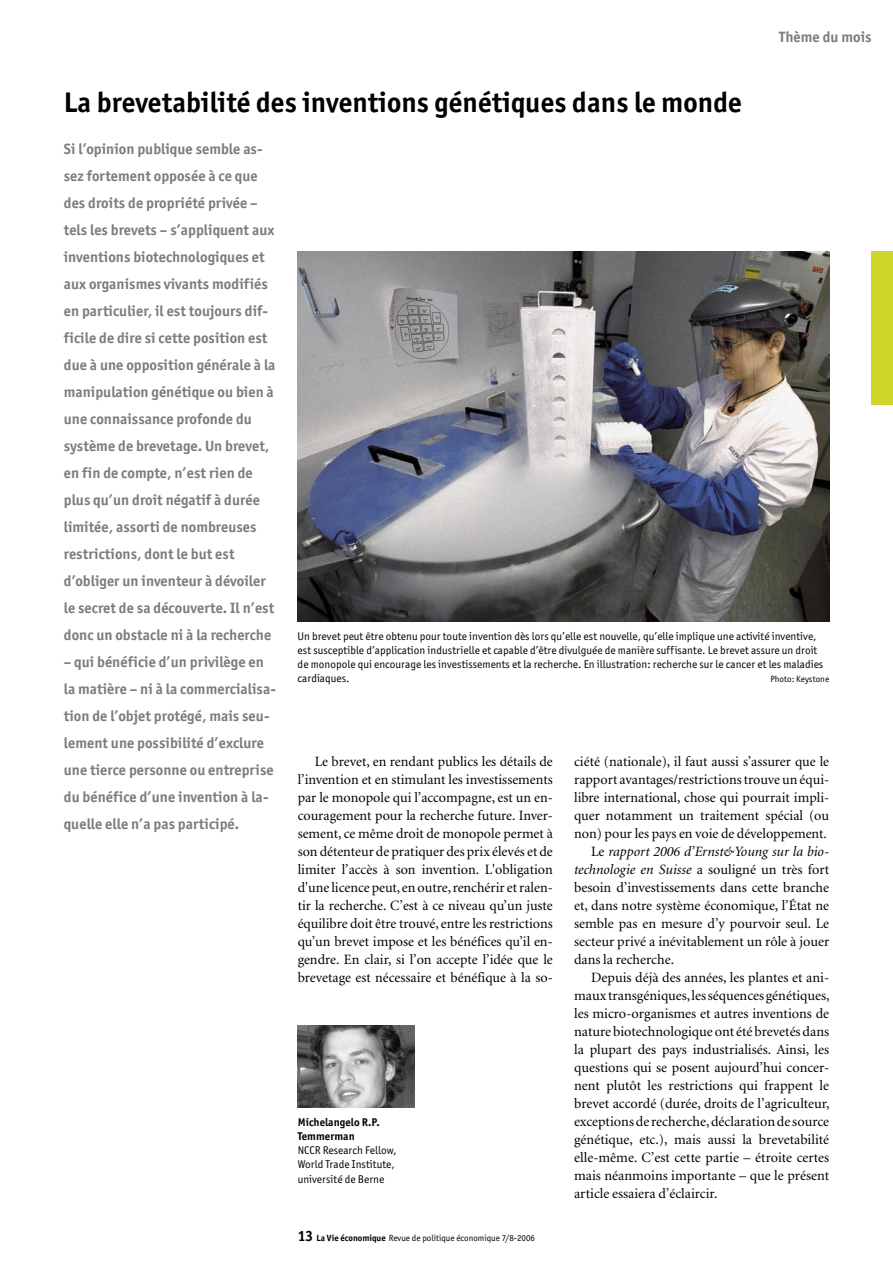
<style>
.page{position:relative;width:893px;height:1263px;background:#fff}
.page>*{position:absolute;margin:0;border:0;box-sizing:border-box;transform-origin:0 0}
._01_Titel{font:700 28.5px "Officina San ITC";letter-spacing:.005em;color:#000}
._02_Vorspann{font:700 15px/27px "Officina San ITC";letter-spacing:.005em;color:#7c7c7c}
.Rubriktitel_rechts{font:700 15px "Officina San ITC";letter-spacing:.005em;color:#7c7c7c}
._03_Grundschrift{font:14.25px/18px "Minion";color:#000;text-align:justify}
._07_Legende{font:11.25px/14.2px "Officina San ITC";letter-spacing:.005em;color:#000}
.Autor{font:11.25px/14.2px "Officina San ITC";letter-spacing:.005em;color:#000}
.Autor-fett{font:700 11.25px/14.2px "Officina San ITC";letter-spacing:.005em;color:#000}
._07_Legende-2{font:9px "Officina San ITC";color:#000}
.s1{font-style:italic}
.s2{font-weight:700;font-size:15px}
.s3{font-weight:700}
</style>
<div class="page">
<div style="left:872px;top:252px;width:21px;height:153px;background:#cdd52b"></div>
<img style="left:298px;top:1026px;width:117px;height:82px">
<img style="left:298px;top:251px;width:531px;height:370px">
<p class="Rubriktitel_rechts" style="left:779px;top:27px;width:94px">Thème du mois</p>
<p class="_01_Titel" style="left:64px;top:84px;width:680px">La brevetabilité des inventions génétiques dans le monde</p>
<p class="_02_Vorspann" style="left:64px;top:136px;width:213px">Si l’opinion publique semble as&shy;sez fortement opposée à ce que des droits de propriété privée – tels les brevets – s’appliquent aux inventions biotechnologiques et aux organismes vivants modifiés en particulier, il est toujours dif&shy;ficile de dire si cette position est due à une opposition générale à la manipulation génétique ou bien à une connaissance profonde du système de brevetage. Un brevet, en fin de compte, n’est rien de plus qu’un droit négatif à durée limitée, assorti de nombreuses restrictions, dont le but est d’obliger un inventeur à dévoiler le secret de sa découverte. Il n’est donc un obstacle ni à la recherche</p>
<p class="_02_Vorspann" style="left:64px;top:649px;width:214px">– qui bénéficie d’un privilège en la matière – ni à la commercialisa&shy;tion de l’objet protégé, mais seu&shy;lement une possibilité d’exclure une tierce personne ou entreprise du bénéfice d’une invention à la&shy;quelle elle n’a pas participé.</p>
<p class="_07_Legende" style="left:298px;top:629px;width:527px">Un brevet peut être obtenu pour toute invention dès lors qu’elle est nouvelle, qu’elle implique une activité inventive, est susceptible d’application industrielle et capable d’être divulguée de manière suffisante. Le brevet assure un droit de monopole qui encourage les investissements et la recherche. En illustration: recherche sur le cancer et les maladies cardiaques.</p>
<p class="_07_Legende-2" style="left:770px;top:674px;width:60px">Photo: Keystone</p>
<p class="_03_Grundschrift" style="left:298px;top:752px;width:257px;text-indent:17px">Le brevet, en rendant publics les détails de l’invention et en stimulant les investissements par le monopole qui l’accompagne, est un en&shy;couragement pour la recherche future. Inver&shy;sement, ce même droit de monopole permet à son détenteur de pratiquer des prix élevés et de limiter l’accès à son invention. L'obligation d'une licence peut, en outre, renchérir et ralen&shy;tir la recherche. C’est à ce niveau qu’un juste équilibre doit être trouvé, entre les restrictions qu’un brevet impose et les bénéfices qu’il en&shy;gendre. En clair, si l’on accepte l’idée que le brevetage est nécessaire et bénéfique à la so-</p>
<p class="_03_Grundschrift" style="left:574px;top:752px;width:257px">ciété (nationale), il faut aussi s’assurer que le rapport avantages/restrictions trouve un équi&shy;libre international, chose qui pourrait impli&shy;quer notamment un traitement spécial (ou non) pour les pays en voie de développement.</p>
<p class="_03_Grundschrift" style="left:574px;top:842px;width:257px;text-indent:17px">Le <span class="s1">rapport 2006 d’Ernst&amp;Young sur la bio&shy;technologie en Suisse</span> a souligné un très fort besoin d’investissements dans cette branche et, dans notre système économique, l’État ne semble pas en mesure d’y pourvoir seul. Le secteur privé a inévitablement un rôle à jouer dans la recherche.</p>
<p class="_03_Grundschrift" style="left:574px;top:968px;width:257px;text-indent:17px">Depuis déjà des années, les plantes et ani&shy;maux transgéniques, les séquences génétiques, les micro-organismes et autres inventions de nature biotechnologique ont été brevetés dans la plupart des pays industrialisés. Ainsi, les questions qui se posent aujourd’hui concer&shy;nent plutôt les restrictions qui frappent le brevet accordé (durée, droits de l’agriculteur, exceptions de recherche, déclaration de source génétique, etc.), mais aussi la brevetabilité elle-même. C’est cette partie – étroite certes mais néanmoins importante – que le présent article essaiera d’éclaircir.</p>
<p class="Autor-fett" style="left:298px;top:1114px;width:84px">Michelangelo R.P.<br>Temmerman</p>
<p class="Autor" style="left:298px;top:1143px;width:100px">NCCR Research Fellow,</p>
<p class="Autor" style="left:298px;top:1157px;width:99px">World Trade Institute, université de Berne</p>
<p class="_07_Legende-2" style="left:298px;top:1232px;width:239px"><span class="s2">13</span> <span class="s3">La Vie économique</span> Revue de politique économique 7/8-2006</p>
</div>
